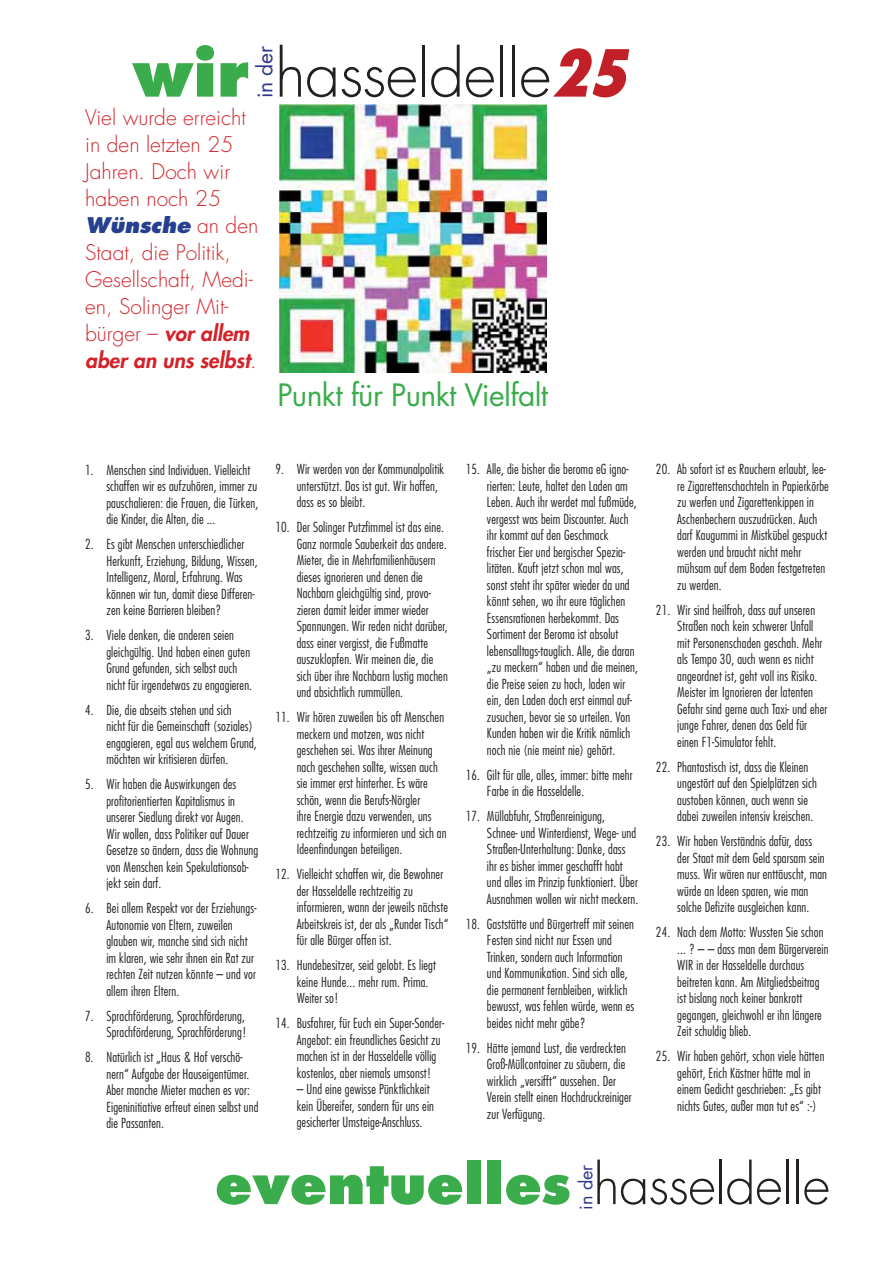
<style>
.page{position:relative;width:893px;height:1263px;background:#fff}
.page>*{position:absolute;margin:0;border:0;box-sizing:border-box;transform-origin:0 0}
.t1{font:300 63px "Futura";letter-spacing:-.01em;color:#231f20}
.t2{font:800 54px "Futura";color:#3bac4c}
.t3{font:30px "Futura";letter-spacing:-.02em;color:#3bac4c}
.t4{font:300 21px/27px "Futura";color:#d2232a}
.t5{font:21px "Futura";color:#2f378a}
.t6{font:18px "Futura";color:#2f378a}
.t7{font:300 condensed 13.5px/16.5px "Futura";letter-spacing:.01em;color:#231f20}
.s1{font-weight:800;color:#3bac4c}
.s2{font-weight:800;font-style:italic;font-stretch:condensed;color:#c12028}
.s3{font-weight:800;font-style:italic;color:#25408e}
.s4{font-weight:800;font-style:italic}
.s5{font-weight:300;color:#231f20}
</style>
<div class="page">
<img style="left:280px;top:105px;width:266px;height:268px">
<h1 class="t1" style="left:133px;top:45px;width:495px"><span class="s1">wir</span> hasseldelle<span class="s2">25</span></h1>
<h3 class="t5" style="left:255px;top:98px;width:54px;rotate:-90deg">in der</h3>
<h3 class="t4" style="left:85px;top:106px;width:175px">Viel wurde erreicht in den letzten 25<br>Jahren. Doch wir haben noch 25<br><span class="s3">Wünsche</span> an den<br>Staat, die Politik,<br>Gesellschaft, Medi&shy;en, Solinger Mit&shy;bürger – <span class="s4">vor allem aber an uns selbst</span>.</h3>
<h3 class="t3" style="left:277px;top:382px;width:272px">Punkt für Punkt Vielfalt</h3>
<p class="t7" style="left:106px;top:462px;width:153px;text-indent:-21px">1. Menschen sind Individuen. Vielleicht schaffen wir es aufzuhören, immer zu pauschalieren: die Frauen, die Türken, die Kinder, die Alten, die ...</p>
<p class="t7" style="left:106px;top:537px;width:153px;text-indent:-21px">2. Es gibt Menschen unterschiedlicher Herkunft, Erziehung, Bildung, Wissen, Intelligenz, Moral, Erfahrung. Was können wir tun, damit diese Differen&shy;zen keine Barrieren bleiben?</p>
<p class="t7" style="left:106px;top:628px;width:147px;text-indent:-21px">3. Viele denken, die anderen seien gleichgültig. Und haben einen guten Grund gefunden, sich selbst auch nicht für irgendetwas zu engagieren.</p>
<p class="t7" style="left:106px;top:702px;width:152px;text-indent:-21px">4. Die, die abseits stehen und sich<br>nicht für die Gemeinschaft (soziales) engagieren, egal aus welchem Grund, möchten wir kritisieren dürfen.</p>
<p class="t7" style="left:106px;top:777px;width:153px;text-indent:-21px">5. Wir haben die Auswirkungen des profitorientierten Kapitalismus in unserer Siedlung direkt vor Augen.<br>Wir wollen, dass Politiker auf Dauer<br>Gesetze so ändern, dass die Wohnung von Menschen kein Spekulationsob&shy;jekt sein darf.</p>
<p class="t7" style="left:106px;top:901px;width:152px;text-indent:-21px">6. Bei allem Respekt vor der Erziehungs-Autonomie von Eltern, zuweilen glauben wir, manche sind sich nicht im klaren, wie sehr ihnen ein Rat zur rechten Zeit nutzen könnte – und vor allem ihren Eltern.</p>
<p class="t7" style="left:85px;top:1008px;width:163px;text-align:right">7. Sprachförderung, Sprachförderung,<br>Sprachförderung, Sprachförderung!</p>
<p class="t7" style="left:106px;top:1050px;width:153px;text-indent:-21px">8. Natürlich ist „Haus &amp; Hof verschö&shy;nern“ Aufgabe der Hauseigentümer.<br>Aber manche Mieter machen es vor:<br>Eigeninitiative erfreut einen selbst und die Passanten.</p>
<p class="t7" style="left:297px;top:462px;width:149px;text-indent:-21px">9. Wir werden von der Kommunalpolitik unterstützt. Das ist gut. Wir hoffen, dass es so bleibt.</p>
<p class="t7" style="left:297px;top:520px;width:153px;text-indent:-21px">10. Der Solinger Putzfimmel ist das eine.<br>Ganz normale Sauberkeit das andere.<br>Mieter, die in Mehrfamilienhäusern dieses ignorieren und denen die Nachbarn gleichgültig sind, provo&shy;zieren damit leider immer wieder Spannungen. Wir reden nicht darüber, dass einer vergisst, die Fußmatte auszuklopfen. Wir meinen die, die sich über ihre Nachbarn lustig machen und absichtlich rummüllen.</p>
<p class="t7" style="left:297px;top:710px;width:151px;text-indent:-21px">11. Wir hören zuweilen bis oft Menschen meckern und motzen, was nicht geschehen sei. Was ihrer Meinung nach geschehen sollte, wissen auch sie immer erst hinterher. Es wäre schön, wenn die Berufs-Nörgler<br>ihre Energie dazu verwenden, uns rechtzeitig zu informieren und sich an Ideenfindungen beteiligen.</p>
<p class="t7" style="left:297px;top:867px;width:153px;text-indent:-21px">12. Vielleicht schaffen wir, die Bewohner der Hasseldelle rechtzeitig zu informieren, wann der jeweils nächste Arbeitskreis ist, der als „Runder Tisch“ für alle Bürger offen ist.</p>
<p class="t7" style="left:297px;top:958px;width:141px;text-indent:-21px">13. Hundebesitzer, seid gelobt. Es liegt keine Hunde... mehr rum. Prima.<br>Weiter so!</p>
<p class="t7" style="left:297px;top:1016px;width:149px;text-indent:-21px">14. Busfahrer, für Euch ein Super-Sonder-Angebot: ein freundliches Gesicht zu machen ist in der Hasseldelle völlig kostenlos, aber niemals umsonst!</p>
<p class="t7" style="left:297px;top:1082px;width:139px">– Und eine gewisse Pünktlichkeit kein Übereifer, sondern für uns ein gesicherter Umsteige-Anschluss.</p>
<p class="t7" style="left:487px;top:462px;width:152px;text-indent:-21px">15. Alle, die bisher die beroma eG igno&shy;rierten: Leute, haltet den Laden am Leben. Auch ihr werdet mal fußmüde, vergesst was beim Discounter. Auch ihr kommt auf den Geschmack frischer Eier und bergischer Spezia&shy;litäten. Kauft jetzt schon mal was, sonst steht ihr später wieder da und könnt sehen, wo ihr eure täglichen Essensrationen herbekommt. Das Sortiment der Beroma ist absolut lebensalltags-tauglich. Alle, die daran „zu meckern“ haben und die meinen, die Preise seien zu hoch, laden wir ein, den Laden doch erst einmal auf&shy;zusuchen, bevor sie so urteilen. Von Kunden haben wir die Kritik nämlich noch nie (nie meint nie) gehört.</p>
<p class="t7" style="left:487px;top:767px;width:147px;text-indent:-21px">16. Gilt für alle, alles, immer: bitte mehr<br>Farbe in die Hasseldelle.</p>
<p class="t7" style="left:487px;top:809px;width:153px;text-indent:-21px">17. Müllabfuhr, Straßenreinigung, Schnee- und Winterdienst, Wege- und Straßen-Unterhaltung: Danke, dass ihr es bisher immer geschafft habt und alles im Prinzip funktioniert. Über Ausnahmen wollen wir nicht meckern.</p>
<p class="t7" style="left:487px;top:916px;width:149px;text-indent:-21px">18. Gaststätte und Bürgertreff mit seinen Festen sind nicht nur Essen und Trinken, sondern auch Information und Kommunikation. Sind sich alle, die permanent fernbleiben, wirklich bewusst, was fehlen würde, wenn es beides nicht mehr gäbe?</p>
<p class="t7" style="left:487px;top:1040px;width:146px;text-indent:-21px">19. Hätte jemand Lust, die verdreckten Groß-Müllcontainer zu säubern, die wirklich „versifft“ aussehen. Der Verein stellt einen Hochdruckreiniger zur Verfügung.</p>
<p class="t7" style="left:677px;top:462px;width:153px;text-indent:-21px">20. Ab sofort ist es Rauchern erlaubt, lee&shy;re Zigarettenschachteln in Papierkörbe zu werfen und Zigarettenkippen in Aschenbechern auszudrücken. Auch darf Kaugummi in Mistkübel gespuckt werden und braucht nicht mehr mühsam auf dem Boden festgetreten zu werden.</p>
<p class="t7" style="left:677px;top:602px;width:152px;text-indent:-21px">21. Wir sind heilfroh, dass auf unseren Straßen noch kein schwerer Unfall mit Personenschaden geschah. Mehr als Tempo 30, auch wenn es nicht angeordnet ist, geht voll ins Risiko.<br>Meister im Ignorieren der latenten Gefahr sind gerne auch Taxi- und eher junge Fahrer, denen das Geld für einen F1-Simulator fehlt.</p>
<p class="t7" style="left:677px;top:759px;width:141px;text-indent:-21px">22. Phantastisch ist, dass die Kleinen ungestört auf den Spielplätzen sich austoben können, auch wenn sie dabei zuweilen intensiv kreischen.</p>
<p class="t7" style="left:677px;top:834px;width:151px;text-indent:-21px">23. Wir haben Verständnis dafür, dass der Staat mit dem Geld sparsam sein muss. Wir wären nur enttäuscht, man würde an Ideen sparen, wie man solche Defizite ausgleichen kann.</p>
<p class="t7" style="left:677px;top:925px;width:153px;text-indent:-21px">24. Nach dem Motto: Wussten Sie schon ... ? – – dass man dem Bürgerverein<br>WIR in der Hasseldelle durchaus beitreten kann. Am Mitgliedsbeitrag ist bislang noch keiner bankrott gegangen, gleichwohl er ihn längere<br>Zeit schuldig blieb.</p>
<p class="t7" style="left:677px;top:1049px;width:149px;text-indent:-21px">25. Wir haben gehört, schon viele hätten gehört, Erich Kästner hätte mal in einem Gedicht geschrieben: „Es gibt nichts Gutes, außer man tut es“ :-)</p>
<h2 class="t2" style="left:215px;top:1160px;width:617px">eventuelles <span class="s5">hasseldelle</span></h2>
<h3 class="t6" style="left:578px;top:1209px;width:46px;rotate:-90deg">in der</h3>
</div>
